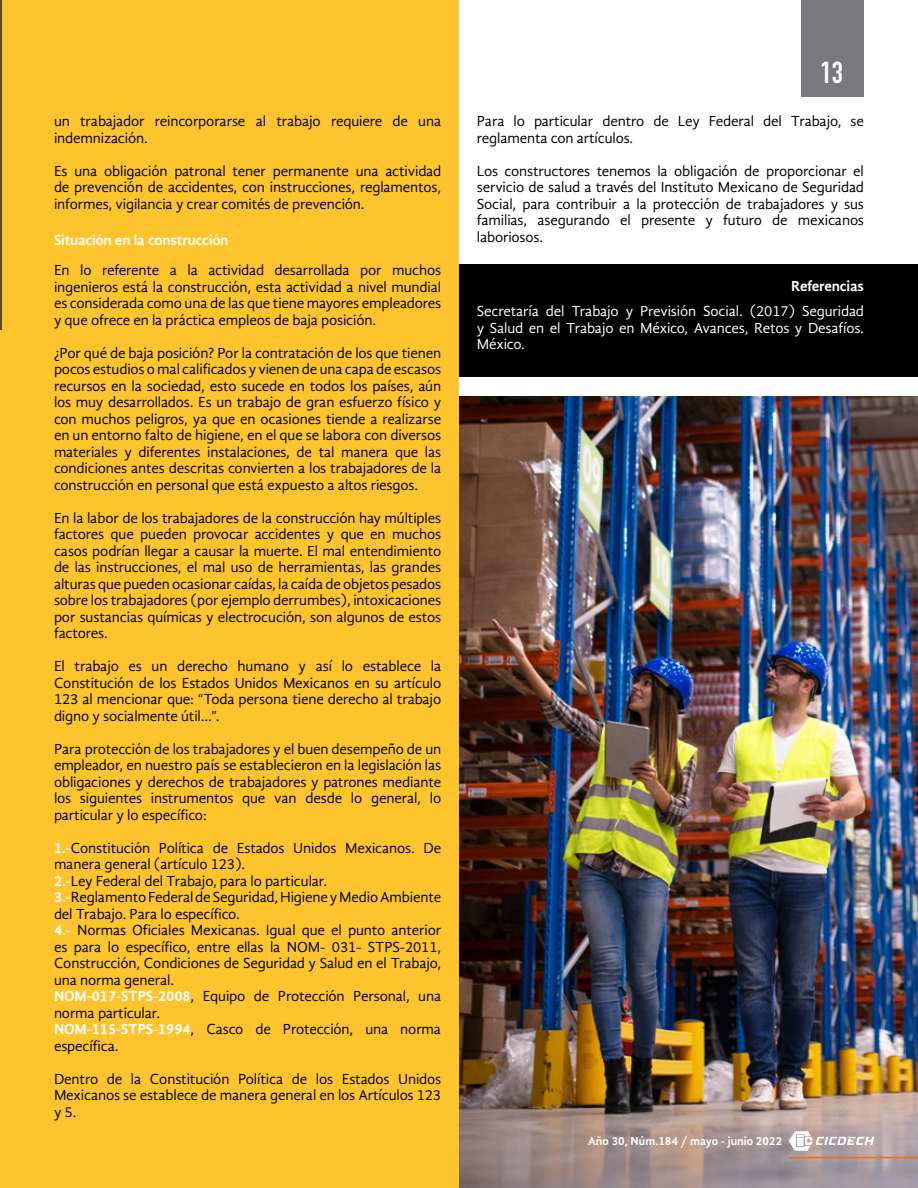
<style>
.page{position:relative;width:918px;height:1188px;background:#fff}
.page>*{position:absolute;margin:0;border:0;box-sizing:border-box;transform-origin:0 0}
.t1{font:700 30px "DIN Condensed";color:#fff}
.t2{font:15px/16.5px "Gandhi Sans";letter-spacing:-.01em;color:#000;text-align:justify}
.t3{font:15px/16.5px "Gandhi Sans";letter-spacing:-.01em;color:#fff;text-align:justify}
.t4{font:700 15px "Gandhi Sans";letter-spacing:-.01em;color:#fff}
.t5{font:700 12px "Gandhi Sans";color:#fff}
.s1{font-weight:700;color:#fff}
</style>
<div class="page">
<img style="left:459px;top:396px;width:459px;height:792px">
<div style="left:459px;top:264px;width:459px;height:113px;background:#000"></div>
<div style="left:0;top:0;width:459px;height:1188px;background:#fdc42d"></div>
<hr style="left:0;top:0;width:2px;height:330px;background:#1a1c2c">
<svg style="left:789px;top:1131px;width:85px;height:20px"></svg>
<hr style="left:789px;top:1157px;width:129px;height:1px;background:#ed7009">
<div style="left:801px;top:0;width:62px;height:97px;background:#79787d"></div>
<p class="t2" style="left:54px;top:113px;width:389px">un trabajador reincorporarse al trabajo requiere de una indemnización.</p>
<p class="t2" style="left:54px;top:163px;width:389px">Es una obligación patronal tener permanente una actividad de prevención de accidentes, con instrucciones, reglamentos, informes, vigilancia y crear comités de prevención.</p>
<p class="t4" style="left:54px;top:232px;width:176px">Situación en la construcción</p>
<p class="t2" style="left:54px;top:262px;width:389px">En lo referente a la actividad desarrollada por muchos ingenieros está la construcción, esta actividad a nivel mundial es considerada como una de las que tiene mayores empleadores y que ofrece en la práctica empleos de baja posición.</p>
<p class="t2" style="left:54px;top:345px;width:389px">¿Por qué de baja posición? Por la contratación de los que tienen pocos estudios o mal calificados y vienen de una capa de escasos recursos en la sociedad, esto sucede en todos los países, aún los muy desarrollados. Es un trabajo de gran esfuerzo físico y con muchos peligros, ya que en ocasiones tiende a realizarse en un entorno falto de higiene, en el que se labora con diversos materiales y diferentes instalaciones, de tal manera que las condiciones antes descritas convierten a los trabajadores de la construcción en personal que está expuesto a altos riesgos.</p>
<p class="t2" style="left:54px;top:510px;width:389px">En la labor de los trabajadores de la construcción hay múltiples factores que pueden provocar accidentes y que en muchos casos podrían llegar a causar la muerte. El mal entendimiento de las instrucciones, el mal uso de herramientas, las grandes alturas que pueden ocasionar caídas, la caída de objetos pesados sobre los trabajadores (por ejemplo derrumbes), intoxicaciones por sustancias químicas y electrocución, son algunos de estos factores.</p>
<p class="t2" style="left:54px;top:658px;width:389px">El trabajo es un derecho humano y así lo establece la Constitución de los Estados Unidos Mexicanos en su artículo 123 al mencionar que: “Toda persona tiene derecho al trabajo digno y socialmente útil…”.</p>
<p class="t2" style="left:54px;top:741px;width:389px">Para protección de los trabajadores y el buen desempeño de un empleador, en nuestro país se establecieron en la legislación las obligaciones y derechos de trabajadores y patrones mediante los siguientes instrumentos que van desde lo general, lo particular y lo específico:</p>
<p class="t2" style="left:54px;top:840px;width:389px;text-align:left"><span class="s1">1.-</span>Constitución Política de Estados Unidos Mexicanos. De manera general (artículo 123).<br><span class="s1">2.-</span>Ley Federal del Trabajo, para lo particular.<br><span class="s1">3.-</span>Reglamento Federal de Seguridad, Higiene y Medio Ambiente del Trabajo. Para lo específico.<br><span class="s1">4.-</span> Normas Oficiales Mexicanas. Igual que el punto anterior es para lo específico, entre ellas la NOM- 031- STPS-2011, Construcción, Condiciones de Seguridad y Salud en el Trabajo, una norma general.<br><span class="s1">NOM-017-STPS-2008</span>, Equipo de Protección Personal, una norma particular.<br><span class="s1">NOM-115-STPS-1994</span>, Casco de Protección, una norma específica.</p>
<p class="t2" style="left:54px;top:1071px;width:389px">Dentro de la Constitución Política de los Estados Unidos Mexicanos se establece de manera general en los Artículos 123 y 5.</p>
<h1 class="t1" style="left:821px;top:52px;width:24px">13</h1>
<p class="t2" style="left:477px;top:113px;width:389px">Para lo particular dentro de Ley Federal del Trabajo, se reglamenta con artículos.</p>
<p class="t2" style="left:477px;top:163px;width:389px">Los constructores tenemos la obligación de proporcionar el servicio de salud a través del Instituto Mexicano de Seguridad Social, para contribuir a la protección de trabajadores y sus familias, asegurando el presente y futuro de mexicanos laboriosos.</p>
<p class="t4" style="left:791px;top:278px;width:74px">Referencias</p>
<p class="t3" style="left:477px;top:303px;width:389px">Secretaría del Trabajo y Previsión Social. (2017) Seguridad y Salud en el Trabajo en México, Avances, Retos y Desafíos.<br>México.</p>
<p class="t5" style="left:588px;top:1134px;width:196px">Año 30, Núm.184 / mayo - junio 2022</p>
</div>
